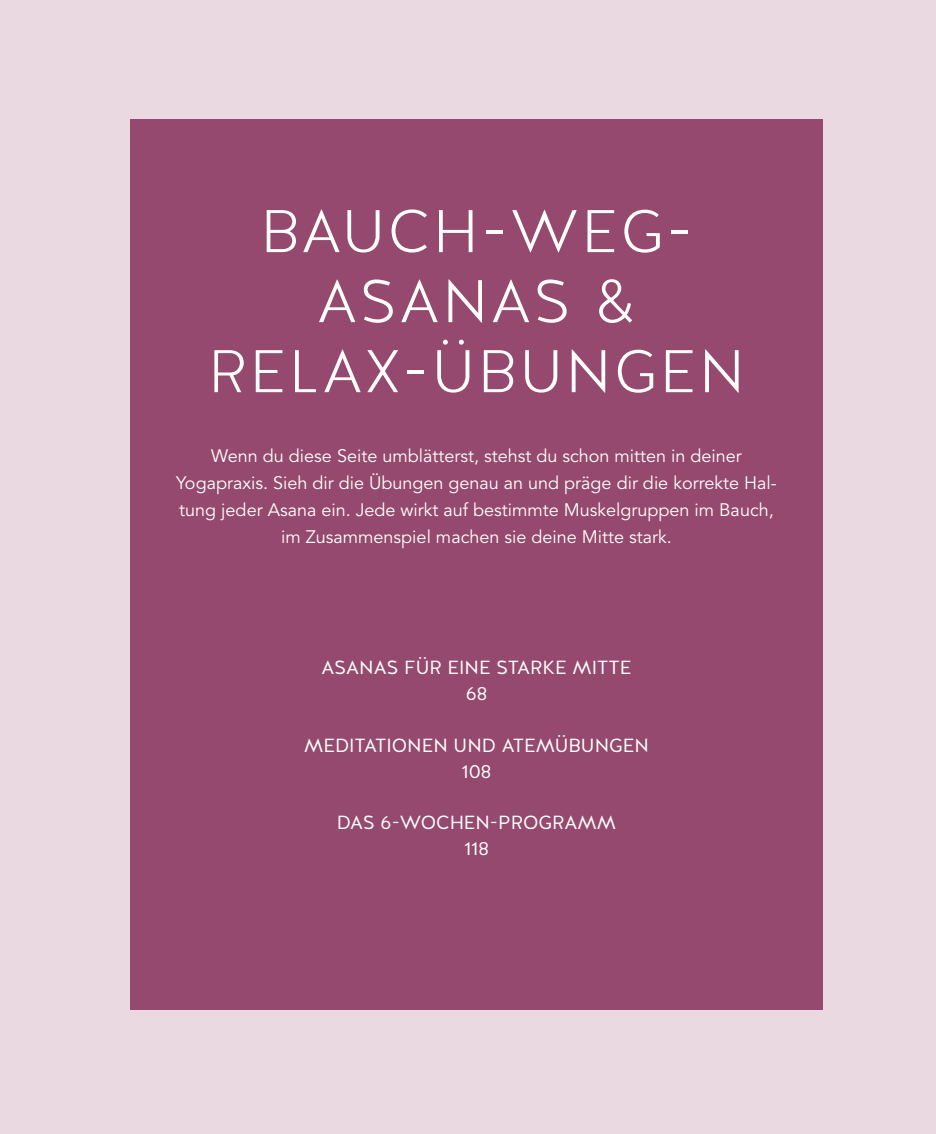
<style>
.page{position:relative;width:936px;height:1134px;background:#fff}
.page>*{position:absolute;margin:0;border:0;box-sizing:border-box;transform-origin:0 0}
.t1{font:300 60px/70px "Halis GR";letter-spacing:.05em;color:#fff;text-align:center}
.t2{font:19px/26px "Halis GR";color:#fff;text-align:center}
.t3{font:18px/27.2px "Avenir LT Std";color:#fff;text-align:center}
</style>
<div class="page">
<div style="left:0;top:0;width:935px;height:1134px;background:#ebd9e2"></div>
<div style="left:130px;top:119px;width:692px;height:890px;background:#95496e"></div>
<h1 class="t1" style="left:208px;top:196px;width:537px">BAUCH-WEG-<br>ASANAS &amp;<br>RELAX-ÜBUNGEN</h1>
<p class="t3" style="left:176px;top:443px;width:602px">Wenn du diese Seite umblätterst, stehst du schon mitten in deiner Yogapraxis. Sieh dir die Übungen genau an und präge dir die korrekte Hal&shy;tung jeder Asana ein. Jede wirkt auf bestimmte Muskelgruppen im Bauch, im Zusammenspiel machen sie deine Mitte stark.</p>
<p class="t2" style="left:321px;top:655px;width:311px">ASANAS FÜR EINE STARKE MITTE<br>68</p>
<p class="t2" style="left:304px;top:732px;width:346px">MEDITATIONEN UND ATEMÜBUNGEN<br>108</p>
<p class="t2" style="left:337px;top:810px;width:281px">DAS 6-WOCHEN-PROGRAMM<br>118</p>
</div>
